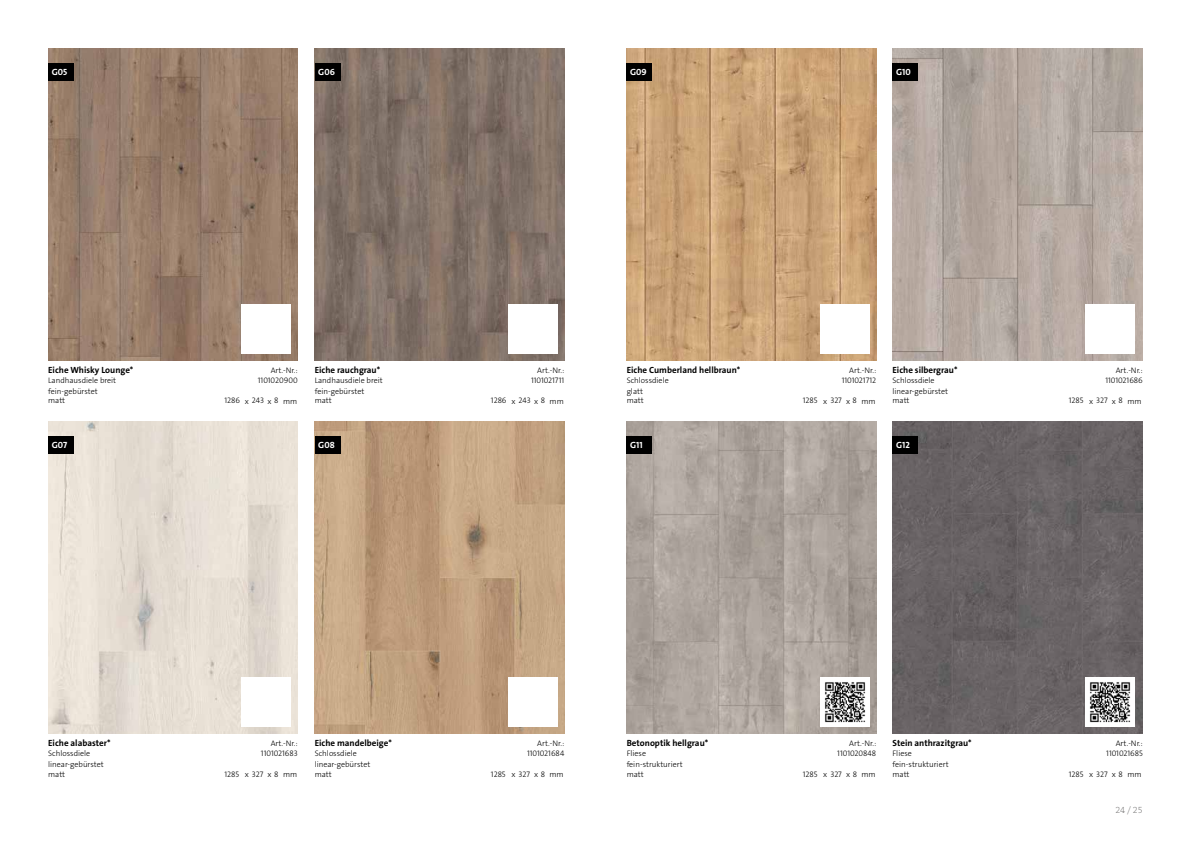
<style>
.page{position:relative;width:1191px;height:842px;background:#fff}
.page>*{position:absolute;margin:0;border:0;box-sizing:border-box;transform-origin:0 0}
.t1{font:9px "The Sans LP7 Bld";color:#000}
.t2{font:9px "The Sans LP7 Bld";color:#fff}
.t3{font:9px "The Serif HP2 Ex Lig";color:#706f6f}
.t4{font:8px/10.3px "The Sans LP3 Lig";color:#000}
</style>
<div class="page">
<img style="left:48px;top:48px;width:250px;height:312px">
<div style="left:48px;top:63px;width:26px;height:17px;background:#000"></div>
<img style="left:315px;top:48px;width:249px;height:312px">
<div style="left:315px;top:63px;width:25px;height:17px;background:#000"></div>
<img style="left:626px;top:48px;width:250px;height:312px">
<div style="left:626px;top:63px;width:26px;height:17px;background:#000"></div>
<img style="left:892px;top:48px;width:250px;height:312px">
<div style="left:892px;top:63px;width:26px;height:17px;background:#000"></div>
<img style="left:48px;top:421px;width:250px;height:312px">
<div style="left:48px;top:436px;width:26px;height:17px;background:#000"></div>
<img style="left:315px;top:421px;width:249px;height:312px">
<div style="left:315px;top:436px;width:25px;height:17px;background:#000"></div>
<div style="left:820px;top:304px;width:49px;height:49px;background:#fff"></div>
<div style="left:1086px;top:304px;width:48px;height:49px;background:#fff"></div>
<img style="left:626px;top:421px;width:250px;height:312px">
<img style="left:892px;top:421px;width:250px;height:312px">
<div style="left:242px;top:304px;width:48px;height:49px;background:#fff"></div>
<div style="left:508px;top:304px;width:49px;height:49px;background:#fff"></div>
<div style="left:242px;top:677px;width:48px;height:49px;background:#fff"></div>
<div style="left:508px;top:677px;width:49px;height:49px;background:#fff"></div>
<div style="left:626px;top:436px;width:26px;height:17px;background:#000"></div>
<img style="left:820px;top:677px;width:49px;height:49px">
<div style="left:892px;top:436px;width:26px;height:17px;background:#000"></div>
<img style="left:1086px;top:677px;width:48px;height:49px">
<p class="t2" style="left:52px;top:66px;width:17px">G05</p>
<p class="t2" style="left:318px;top:66px;width:18px">G06</p>
<p class="t2" style="left:630px;top:66px;width:18px">G09</p>
<p class="t2" style="left:896px;top:66px;width:16px">G10</p>
<p class="t1" style="left:48px;top:364px;width:87px">Eiche Whisky Lounge*</p>
<p class="t4" style="left:271px;top:365px;width:28px">Art.-Nr.:</p>
<p class="t1" style="left:315px;top:364px;width:67px">Eiche rauchgrau*</p>
<p class="t4" style="left:537px;top:365px;width:28px">Art.-Nr.:</p>
<p class="t4" style="left:48px;top:375px;width:69px">Landhausdiele breit</p>
<p class="t4" style="left:258px;top:375px;width:41px">1101020900</p>
<p class="t4" style="left:315px;top:375px;width:69px">Landhausdiele breit</p>
<p class="t4" style="left:531px;top:375px;width:35px">1101021711</p>
<p class="t4" style="left:48px;top:386px;width:51px">fein-gebürstet</p>
<p class="t4" style="left:315px;top:386px;width:51px">fein-gebürstet</p>
<p class="t4" style="left:48px;top:396px;width:19px">matt</p>
<p class="t4" style="left:224px;top:396px;width:17px">1286</p>
<p class="t4" style="left:245px;top:396px;width:35px">x 243 x 8</p>
<p class="t4" style="left:283px;top:396px;width:16px">mm</p>
<p class="t4" style="left:315px;top:396px;width:19px">matt</p>
<p class="t4" style="left:491px;top:396px;width:17px">1286</p>
<p class="t4" style="left:511px;top:396px;width:35px">x 243 x 8</p>
<p class="t4" style="left:549px;top:396px;width:16px">mm</p>
<p class="t2" style="left:52px;top:440px;width:17px">G07</p>
<p class="t2" style="left:318px;top:440px;width:18px">G08</p>
<p class="t1" style="left:626px;top:364px;width:115px">Eiche Cumberland hellbraun*</p>
<p class="t4" style="left:849px;top:365px;width:28px">Art.-Nr.:</p>
<p class="t1" style="left:892px;top:364px;width:66px">Eiche silbergrau*</p>
<p class="t4" style="left:1115px;top:365px;width:28px">Art.-Nr.:</p>
<p class="t4" style="left:626px;top:375px;width:44px">Schlossdiele</p>
<p class="t4" style="left:841px;top:375px;width:36px">1101021712</p>
<p class="t4" style="left:892px;top:375px;width:44px">Schlossdiele</p>
<p class="t4" style="left:1105px;top:375px;width:39px">1101021686</p>
<p class="t4" style="left:626px;top:386px;width:18px">glatt</p>
<p class="t4" style="left:892px;top:386px;width:57px">linear-gebürstet</p>
<p class="t4" style="left:626px;top:396px;width:19px">matt</p>
<p class="t4" style="left:803px;top:396px;width:16px">1285</p>
<p class="t4" style="left:823px;top:396px;width:20px">x 327</p>
<p class="t4" style="left:846px;top:396px;width:12px">x 8</p>
<p class="t4" style="left:861px;top:396px;width:16px">mm</p>
<p class="t4" style="left:892px;top:396px;width:19px">matt</p>
<p class="t4" style="left:1068px;top:396px;width:16px">1285</p>
<p class="t4" style="left:1089px;top:396px;width:20px">x 327</p>
<p class="t4" style="left:1111px;top:396px;width:12px">x 8</p>
<p class="t4" style="left:1127px;top:396px;width:16px">mm</p>
<p class="t2" style="left:630px;top:440px;width:14px">G11</p>
<p class="t2" style="left:896px;top:440px;width:15px">G12</p>
<p class="t1" style="left:48px;top:737px;width:64px">Eiche alabaster*</p>
<p class="t4" style="left:271px;top:738px;width:28px">Art.-Nr.:</p>
<p class="t1" style="left:315px;top:737px;width:79px">Eiche mandelbeige*</p>
<p class="t4" style="left:537px;top:738px;width:28px">Art.-Nr.:</p>
<p class="t4" style="left:48px;top:748px;width:44px">Schlossdiele</p>
<p class="t4" style="left:261px;top:748px;width:38px">1101021683</p>
<p class="t4" style="left:315px;top:748px;width:44px">Schlossdiele</p>
<p class="t4" style="left:527px;top:748px;width:39px">1101021684</p>
<p class="t4" style="left:48px;top:759px;width:57px">linear-gebürstet</p>
<p class="t4" style="left:315px;top:759px;width:57px">linear-gebürstet</p>
<p class="t4" style="left:48px;top:769px;width:19px">matt</p>
<p class="t4" style="left:224px;top:769px;width:16px">1285</p>
<p class="t4" style="left:245px;top:769px;width:20px">x 327</p>
<p class="t4" style="left:267px;top:769px;width:12px">x 8</p>
<p class="t4" style="left:283px;top:769px;width:16px">mm</p>
<p class="t4" style="left:315px;top:769px;width:19px">matt</p>
<p class="t4" style="left:491px;top:769px;width:16px">1285</p>
<p class="t4" style="left:511px;top:769px;width:20px">x 327</p>
<p class="t4" style="left:534px;top:769px;width:12px">x 8</p>
<p class="t4" style="left:549px;top:769px;width:16px">mm</p>
<p class="t1" style="left:626px;top:737px;width:83px">Betonoptik hellgrau*</p>
<p class="t4" style="left:626px;top:748px;width:58px">Fliese fein-strukturiert matt</p>
<p class="t4" style="left:837px;top:738px;width:40px;text-align:right">Art.-Nr.:<br>1101020848</p>
<p class="t4" style="left:823px;top:769px;width:54px">x 327 x 8 mm</p>
<p class="t4" style="left:803px;top:769px;width:16px">1285</p>
<p class="t1" style="left:892px;top:737px;width:81px">Stein anthrazitgrau*</p>
<p class="t4" style="left:892px;top:748px;width:58px">Fliese fein-strukturiert matt</p>
<p class="t4" style="left:1106px;top:738px;width:38px;text-align:right">Art.-Nr.:<br>1101021685</p>
<p class="t4" style="left:1089px;top:769px;width:54px">x 327 x 8 mm</p>
<p class="t3" style="left:1115px;top:804px;width:29px">24 / 25</p>
<p class="t4" style="left:1068px;top:769px;width:16px">1285</p>
</div>
